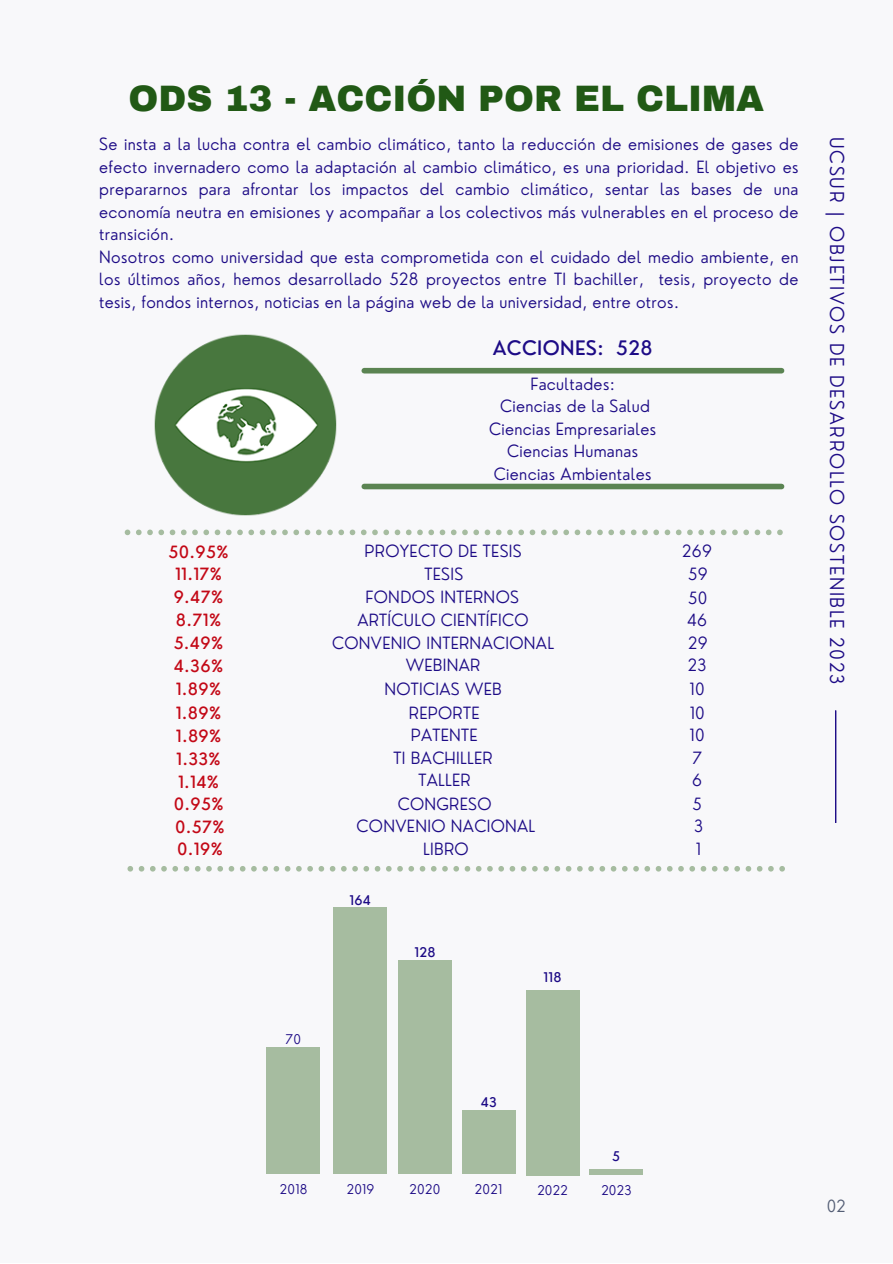
<style>
.page{position:relative;width:893px;height:1264px;background:#fff}
.page>*{position:absolute;margin:0;border:0;box-sizing:border-box;transform-origin:0 0}
.t1{font:900 36px "Archivo";color:#215915}
.t2{font:500 19.5px "Nourd";letter-spacing:.02em;color:#1d0b86}
.t3{font:300 18.75px "Nourd";letter-spacing:.09em;color:#1d0b86}
.t4{font:300 16.5px/22.5px "Nourd";letter-spacing:.02em;color:#1d0b86;text-align:justify}
.t5{font:500 16.5px "Nourd";letter-spacing:.02em;color:#c30816}
.t6{font:300 16.35px "Nourd";color:#545e75}
.t7{font:300 13.05px "Nourd";letter-spacing:.02em;color:#1d0b86}
.t8{font:500 13.05px "Nourd";letter-spacing:.02em;color:#1d0b86}
</style>
<div class="page">
<div style="left:0;top:0;width:892px;height:1262px;background:#f8f8fa"></div>
<div style="left:364px;top:368px;width:417px;height:5px;background:#5b8452"></div>
<div style="left:364px;top:483px;width:417px;height:6px;background:#5b8452"></div>
<div style="left:462px;top:1110px;width:53px;height:63px;background:#a6bca0"></div>
<div style="left:398px;top:960px;width:54px;height:213px;background:#a6bca0"></div>
<div style="left:333px;top:907px;width:54px;height:266px;background:#a6bca0"></div>
<div style="left:266px;top:1047px;width:54px;height:126px;background:#a6bca0"></div>
<img style="left:154px;top:334px;width:183px;height:182px">
<svg style="left:125px;top:529px;width:657px;height:6px"></svg>
<svg style="left:127px;top:866px;width:657px;height:5px"></svg>
<div style="left:525px;top:989px;width:54px;height:186px;background:#a6bca0"></div>
<div style="left:589px;top:1169px;width:53px;height:6px;background:#a6bca0"></div>
<hr style="left:835px;top:710px;width:1px;height:113px;background:#1d0b86">
<p class="t1" style="left:128px;top:80px;width:637px">ODS 13 - ACCIÓN POR EL CLIMA</p>
<p class="t4" style="left:99px;top:133px;width:700px">Se insta a la lucha contra el cambio climático, tanto la reducción de emisiones de gases de efecto invernadero como la adaptación al cambio climático, es una prioridad. El objetivo es prepararnos para afrontar los impactos del cambio climático, sentar las bases de una economía neutra en emisiones y acompañar a los colectivos más vulnerables en el proceso de transición.</p>
<p class="t4" style="left:99px;top:245px;width:700px">Nosotros como universidad que esta comprometida con el cuidado del medio ambiente, en los últimos años, hemos desarrollado 528 proyectos entre TI bachiller, tesis, proyecto de tesis, fondos internos, noticias en la página web de la universidad, entre otros.</p>
<p class="t2" style="left:492px;top:335px;width:161px">ACCIONES: 528</p>
<p class="t4" style="left:530px;top:372px;width:86px">Facultades:</p>
<p class="t4" style="left:500px;top:395px;width:151px">Ciencias de la Salud</p>
<p class="t4" style="left:489px;top:417px;width:168px">Ciencias Empresariales</p>
<p class="t4" style="left:507px;top:440px;width:133px">Ciencias Humanas</p>
<p class="t4" style="left:494px;top:462px;width:159px">Ciencias Ambientales</p>
<p class="t5" style="left:168px;top:541px;width:61px">50.95%</p>
<p class="t4" style="left:364px;top:539px;width:158px">PROYECTO DE TESIS</p>
<p class="t5" style="left:175px;top:563px;width:49px">11.17%</p>
<p class="t4" style="left:424px;top:562px;width:40px">TESIS</p>
<p class="t5" style="left:174px;top:586px;width:51px">9.47%</p>
<p class="t5" style="left:176px;top:609px;width:47px">8.71%</p>
<p class="t4" style="left:365px;top:585px;width:155px">FONDOS INTERNOS</p>
<p class="t4" style="left:357px;top:609px;width:173px">ARTÍCULO CIENTÍFICO</p>
<p class="t4" style="left:682px;top:539px;width:31px">269</p>
<p class="t4" style="left:688px;top:562px;width:21px">59</p>
<p class="t4" style="left:688px;top:586px;width:21px">50</p>
<p class="t4" style="left:687px;top:609px;width:22px">46</p>
<p class="t5" style="left:174px;top:632px;width:51px">5.49%</p>
<p class="t4" style="left:332px;top:631px;width:223px">CONVENIO INTERNACIONAL</p>
<p class="t4" style="left:688px;top:631px;width:21px">29</p>
<p class="t5" style="left:174px;top:656px;width:51px">4.36%</p>
<p class="t4" style="left:405px;top:654px;width:76px">WEBINAR</p>
<p class="t4" style="left:687px;top:654px;width:20px">23</p>
<p class="t5" style="left:176px;top:678px;width:47px">1.89%</p>
<p class="t4" style="left:384px;top:677px;width:119px">NOTICIAS WEB</p>
<p class="t4" style="left:689px;top:677px;width:17px">10</p>
<p class="t5" style="left:176px;top:702px;width:47px">1.89%</p>
<p class="t4" style="left:409px;top:701px;width:72px">REPORTE</p>
<p class="t4" style="left:689px;top:701px;width:17px">10</p>
<p class="t5" style="left:176px;top:726px;width:47px">1.89%</p>
<p class="t4" style="left:411px;top:724px;width:68px">PATENTE</p>
<p class="t4" style="left:689px;top:724px;width:17px">10</p>
<p class="t5" style="left:176px;top:748px;width:46px">1.33%</p>
<p class="t5" style="left:178px;top:771px;width:43px">1.14%</p>
<p class="t4" style="left:393px;top:746px;width:101px">TI BACHILLER</p>
<p class="t4" style="left:418px;top:769px;width:54px">TALLER</p>
<p class="t4" style="left:692px;top:746px;width:11px">7</p>
<p class="t4" style="left:692px;top:769px;width:11px">6</p>
<p class="t5" style="left:174px;top:793px;width:51px">0.95%</p>
<p class="t4" style="left:397px;top:792px;width:95px">CONGRESO</p>
<p class="t4" style="left:692px;top:792px;width:11px">5</p>
<p class="t5" style="left:175px;top:816px;width:51px">0.57%</p>
<p class="t4" style="left:356px;top:814px;width:180px">CONVENIO NACIONAL</p>
<p class="t4" style="left:694px;top:814px;width:11px">3</p>
<p class="t5" style="left:177px;top:838px;width:47px">0.19%</p>
<p class="t4" style="left:423px;top:837px;width:47px">LIBRO</p>
<p class="t4" style="left:696px;top:837px;width:7px">1</p>
<p class="t7" style="left:285px;top:1030px;width:17px">70</p>
<p class="t8" style="left:349px;top:891px;width:23px">164</p>
<p class="t8" style="left:414px;top:944px;width:23px">128</p>
<p class="t8" style="left:481px;top:1094px;width:18px">43</p>
<p class="t7" style="left:280px;top:1180px;width:29px">2018</p>
<p class="t7" style="left:347px;top:1180px;width:29px">2019</p>
<p class="t7" style="left:409px;top:1180px;width:32px">2020</p>
<p class="t7" style="left:475px;top:1180px;width:29px">2021</p>
<p class="t8" style="left:543px;top:968px;width:19px">118</p>
<p class="t8" style="left:612px;top:1148px;width:9px">5</p>
<p class="t7" style="left:537px;top:1181px;width:32px">2022</p>
<p class="t7" style="left:601px;top:1181px;width:32px">2023</p>
<p class="t3" style="left:848px;top:137px;width:549px;rotate:90deg">UCSUR | OBJETIVOS DE DESARROLLO SOSTENIBLE 2023</p>
<p class="t6" style="left:826px;top:1195px;width:20px">02</p>
</div>
